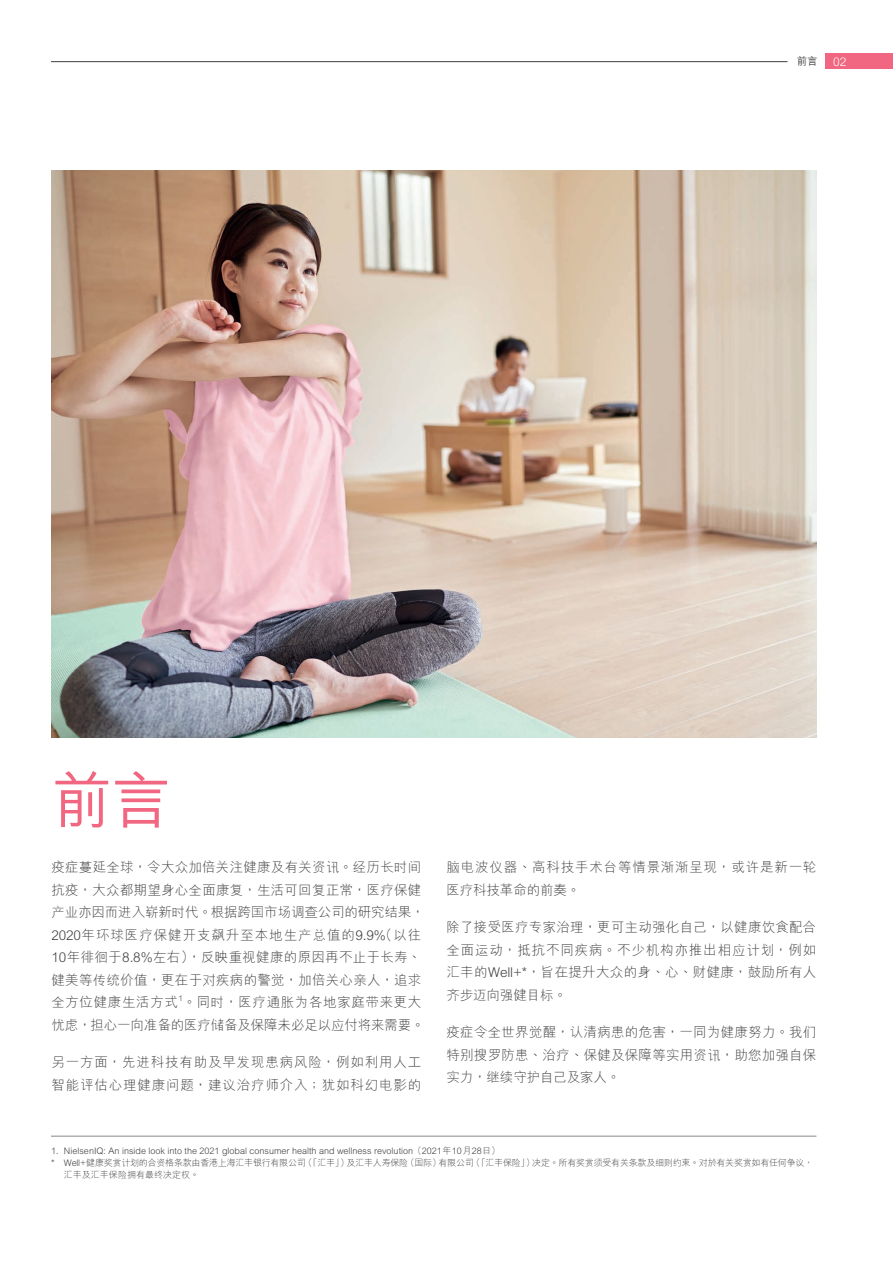
<style>
.page{position:relative;width:893px;height:1263px;background:#fff}
.page>*{position:absolute;margin:0;border:0;box-sizing:border-box;transform-origin:0 0}
.t1{font:500 61.5px "M Hei PR Cfor HSBC";color:#f16681}
.t2{font:300 13.5px/22.5px "M Hei PR Cfor HSBC";letter-spacing:.02em;color:#3e3e3f;text-align:justify}
.t3{font:300 13.5px/22.5px "M Hei PR Cfor HSBC";letter-spacing:.06em;color:#3e3e3f}
.t4{font:300 13.5px "M Hei PR Cfor HSBC";letter-spacing:-.01em;color:#3e3e3f}
.t5{font:300 12px "M Hei PR Cfor HSBC";color:#fff}
.t6{font:500 10.5px "M Hei PR Cfor HSBC";color:#3e3e3f}
.t7{font:300 9px "M Hei PR Cfor HSBC";color:#3e3e3f}
.t8{font:300 9px "M Hei PR Cfor HSBC";letter-spacing:-.025em;color:#3e3e3f}
.t9{font:300 7.8px "M Hei PR Cfor HSBC";color:#3e3e3f}
.s1{font-family:"M Hei H Kfor HSBC"}
</style>
<div class="page">
<div style="left:825px;top:53px;width:68px;height:16px;background:#f16681"></div>
<hr style="left:51px;top:61px;width:736px;height:1px;background:#3e3e3f">
<hr style="left:51px;top:1135px;width:765px;height:2px;background:#939598">
<img style="left:51px;top:170px;width:765px;height:568px">
<p class="t6" style="left:797px;top:55px;width:22px">前言</p>
<p class="t5" style="left:833px;top:55px;width:15px">02</p>
<h1 class="t1" style="left:51px;top:767px;width:122px">前言</h1>
<p class="t2" style="left:51px;top:856px;width:375px;text-align:left">疫症蔓延全球<span class="s1">，</span>令大众加倍关注健康及有关资讯<span class="s1">。</span>经历长时间抗疫<span class="s1">，</span>大众都期望身心全面康复<span class="s1">，</span>生活可回复正常<span class="s1">，</span>医疗保健产业亦因而进入崭新时代<span class="s1">。</span>根据跨国市场调查公司的研究结果<span class="s1">，<br></span>2020年环球医疗保健开支飙升至本地生产总值的9.9%（以往<br>10年徘徊于8.8%左右）<span class="s1">，</span>反映重视健康的原因再不止于长寿丶健美等传统价值<span class="s1">，</span>更在于对疾病的警觉<span class="s1">，</span>加倍关心亲人<span class="s1">，</span>追求全方位健康生活方式<span class="s1">。</span>同时<span class="s1">，</span>医疗通胀为各地家庭带来更大</p>
<p class="t9" style="left:178px;top:994px;width:6px">1</p>
<p class="t4" style="left:51px;top:1017px;width:375px">忧虑<span class="s1">，</span>担心一向准备的医疗储备及保障未必足以应付将来需要<span class="s1">。</span></p>
<p class="t3" style="left:51px;top:1051px;width:371px">另一方面<span class="s1">，</span>先进科技有助及早发现患病风险<span class="s1">，</span>例如利用人工智能评估心理健康问题<span class="s1">，</span>建议治疗师介入<span class="s1">；</span>犹如科幻电影的</p>
<p class="t3" style="left:446px;top:856px;width:371px">脑电波仪器丶高科技手术台等情景渐渐呈现<span class="s1">，</span>或许是新一轮医疗科技革命的前奏<span class="s1">。</span></p>
<p class="t2" style="left:446px;top:916px;width:371px">除了接受医疗专家治理<span class="s1">，</span>更可主动强化自己<span class="s1">，</span>以健康饮食配合全面运动<span class="s1">，</span>抵抗不同疾病<span class="s1">。</span>不少机构亦推出相应计划<span class="s1">，</span>例如汇丰的Well+*<span class="s1">，</span>旨在提升大众的身丶心丶财健康<span class="s1">，</span>鼓励所有人齐步迈向强健目标<span class="s1">。</span></p>
<p class="t2" style="left:446px;top:1021px;width:371px">疫症令全世界觉醒<span class="s1">，</span>认清病患的危害<span class="s1">，</span>一同为健康努力<span class="s1">。</span>我们特别搜罗防患丶治疗丶保健及保障等实用资讯<span class="s1">，</span>助您加强自保实力<span class="s1">，</span>继续守护自己及家人<span class="s1">。</span></p>
<p class="t7" style="left:51px;top:1146px;width:450px">1. NielsenIQ: An inside look into the 2021 global consumer health and wellness revolution（2021年10月28日）</p>
<p class="t8" style="left:51px;top:1158px;width:763px">* Well+健康奖赏计划的合资格条款由香港上海汇丰银行有限公司（「汇丰」）及汇丰人寿保险（国际）有限公司（「汇丰保险」）决定<span class="s1">。</span>所有奖赏须受有关条款及细则约束<span class="s1">。</span>对於有关奖赏如有任何争议<span class="s1">，</span></p>
<p class="t7" style="left:64px;top:1170px;width:136px">汇丰及汇丰保险拥有最终决定权<span class="s1">。</span></p>
</div>
